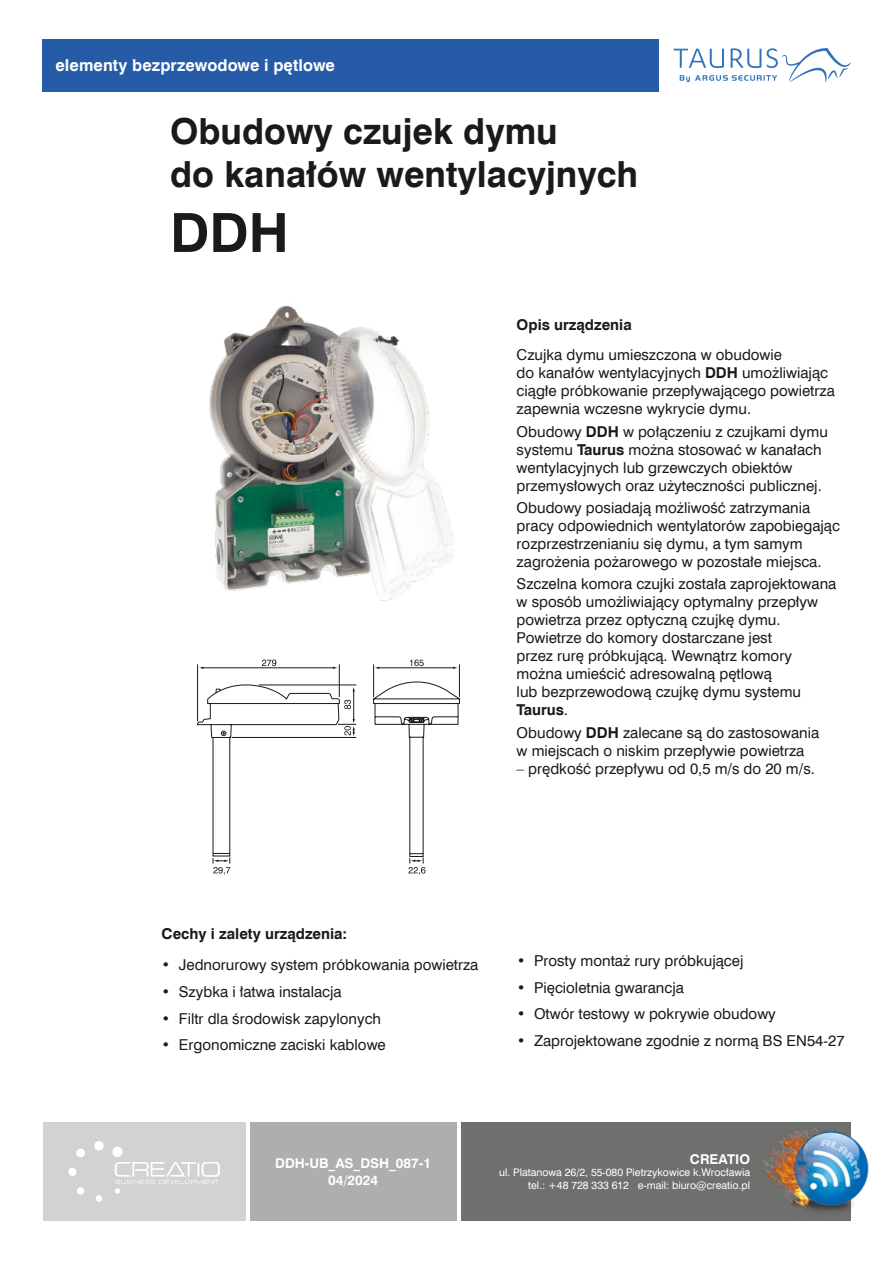
<style>
.page{position:relative;width:893px;height:1263px;background:#fff}
.page>*{position:absolute;margin:0;border:0;box-sizing:border-box;transform-origin:0 0}
.t1{font:700 54px "Swis 721 EU";color:#1a1a18}
.t2{font:700 36px/43.2px "Swis 721 EU";color:#1a1a18}
.t3{font:700 16.5px "Swis 721 EU";letter-spacing:.005em;color:#fff}
.t4{font:15px/18px "Swis 721 EU";color:#1a1a18}
.t5{font:700 15px "Swis 721 EU";color:#1a1a18}
.t6{font:700 13.5px/16.2px "Swis 721 EU";color:#fff;text-align:center}
.t7{font:10.5px/12.6px "Swis 721 EU";color:#fff;text-align:right}
.s1{font-weight:700}
</style>
<div class="page">
<div style="left:43px;top:39px;width:616px;height:52px;background:#265ba7"></div>
<div style="left:250px;top:1122px;width:207px;height:98px;background:#adaeae"></div>
<div style="left:461px;top:1122px;width:390px;height:98px;background:#6f6f6e"></div>
<img style="left:759px;top:1128px;width:110px;height:83px">
<img style="left:209px;top:305px;width:245px;height:296px">
<svg style="left:197px;top:682px;width:263px;height:175px"></svg>
<hr style="left:197px;top:664px;width:1px;height:57px;background:#1a1a18">
<hr style="left:203px;top:667px;width:131px;height:1px;background:#1a1a18">
<hr style="left:232px;top:737px;width:124px;height:1px;background:#1a1a18">
<hr style="left:259px;top:685px;width:97px;height:1px;background:#1a1a18">
<hr style="left:339px;top:664px;width:1px;height:33px;background:#1a1a18">
<hr style="left:378px;top:667px;width:76px;height:1px;background:#1a1a18">
<hr style="left:459px;top:664px;width:1px;height:33px;background:#1a1a18">
<hr style="left:373px;top:664px;width:1px;height:33px;background:#1a1a18">
<svg style="left:408px;top:857px;width:17px;height:18px"></svg>
<svg style="left:213px;top:857px;width:18px;height:18px"></svg>
<svg style="left:262px;top:659px;width:14px;height:7px"></svg>
<svg style="left:410px;top:659px;width:14px;height:7px"></svg>
<svg style="left:338px;top:687px;width:18px;height:49px"></svg>
<svg style="left:673px;top:48px;width:178px;height:34px"></svg>
<div style="left:43px;top:1122px;width:202px;height:98px;background:#d1d2d2"></div>
<svg style="left:68px;top:1141px;width:152px;height:61px"></svg>
<p class="t3" style="left:55px;top:55px;width:281px">elementy bezprzewodowe i pętlowe</p>
<h2 class="t2" style="left:170px;top:112px;width:470px">Obudowy czujek dymu<br>do kanałów wentylacyjnych</h2>
<h1 class="t1" style="left:170px;top:199px;width:120px">DDH</h1>
<p class="t5" style="left:517px;top:315px;width:117px">Opis urządzenia</p>
<p class="t4" style="left:517px;top:347px;width:320px">Czujka dymu umieszczona w obudowie<br>do kanałów wentylacyjnych <span class="s1">DDH</span> umożliwiając ciągłe próbkowanie przepływającego powietrza zapewnia wczesne wykrycie dymu.</p>
<p class="t4" style="left:517px;top:423px;width:313px">Obudowy <span class="s1">DDH</span> w połączeniu z czujkami dymu systemu <span class="s1">Taurus</span> można stosować w kanałach wentylacyjnych lub grzewczych obiektów przemysłowych oraz użyteczności publicznej.</p>
<p class="t4" style="left:517px;top:499px;width:325px">Obudowy posiadają możliwość zatrzymania pracy odpowiednich wentylatorów zapobiegając rozprzestrzenianiu się dymu, a tym samym zagrożenia pożarowego w pozostałe miejsca.</p>
<p class="t4" style="left:517px;top:575px;width:321px">Szczelna komora czujki została zaprojektowana w sposób umożliwiający optymalny przepływ powietrza przez optyczną czujkę dymu.<br>Powietrze do komory dostarczane jest<br>przez rurę próbkującą. Wewnątrz komory można umieścić adresowalną pętlową<br>lub bezprzewodową czujkę dymu systemu <span class="s1">Taurus</span>.</p>
<p class="t4" style="left:517px;top:724px;width:304px">Obudowy <span class="s1">DDH</span> zalecane są do zastosowania w miejscach o niskim przepływie powietrza</p>
<p class="t4" style="left:517px;top:760px;width:300px">– prędkość przepływu od 0,5 m/s do 20 m/s.</p>
<p class="t5" style="left:162px;top:925px;width:187px">Cechy i zalety urządzenia:</p>
<p class="t4" style="left:162px;top:956px;width:318px">• Jednorurowy system próbkowania powietrza</p>
<p class="t4" style="left:162px;top:983px;width:182px">• Szybka i łatwa instalacja</p>
<p class="t4" style="left:162px;top:1010px;width:221px">• Filtr dla środowisk zapylonych</p>
<p class="t4" style="left:162px;top:1036px;width:226px">• Ergonomiczne zaciski kablowe</p>
<p class="t4" style="left:517px;top:952px;width:228px">• Prosty montaż rury próbkującej</p>
<p class="t4" style="left:517px;top:979px;width:169px">• Pięcioletnia gwarancja</p>
<p class="t4" style="left:517px;top:1005px;width:261px">• Otwór testowy w pokrywie obudowy</p>
<p class="t4" style="left:517px;top:1032px;width:329px">• Zaprojektowane zgodnie z normą BS EN54-27</p>
<p class="t6" style="left:275px;top:1156px;width:157px">DDH-UB_AS_DSH_087-1<br>04/2024</p>
<p class="t6" style="left:690px;top:1152px;width:62px">CREATIO</p>
<p class="t7" style="left:499px;top:1167px;width:252px">ul. Platanowa 26/2, 55-080 Pietrzykowice k.Wrocławia tel.: +48 728 333 612 e-mail: biuro@creatio.pl</p>
</div>
